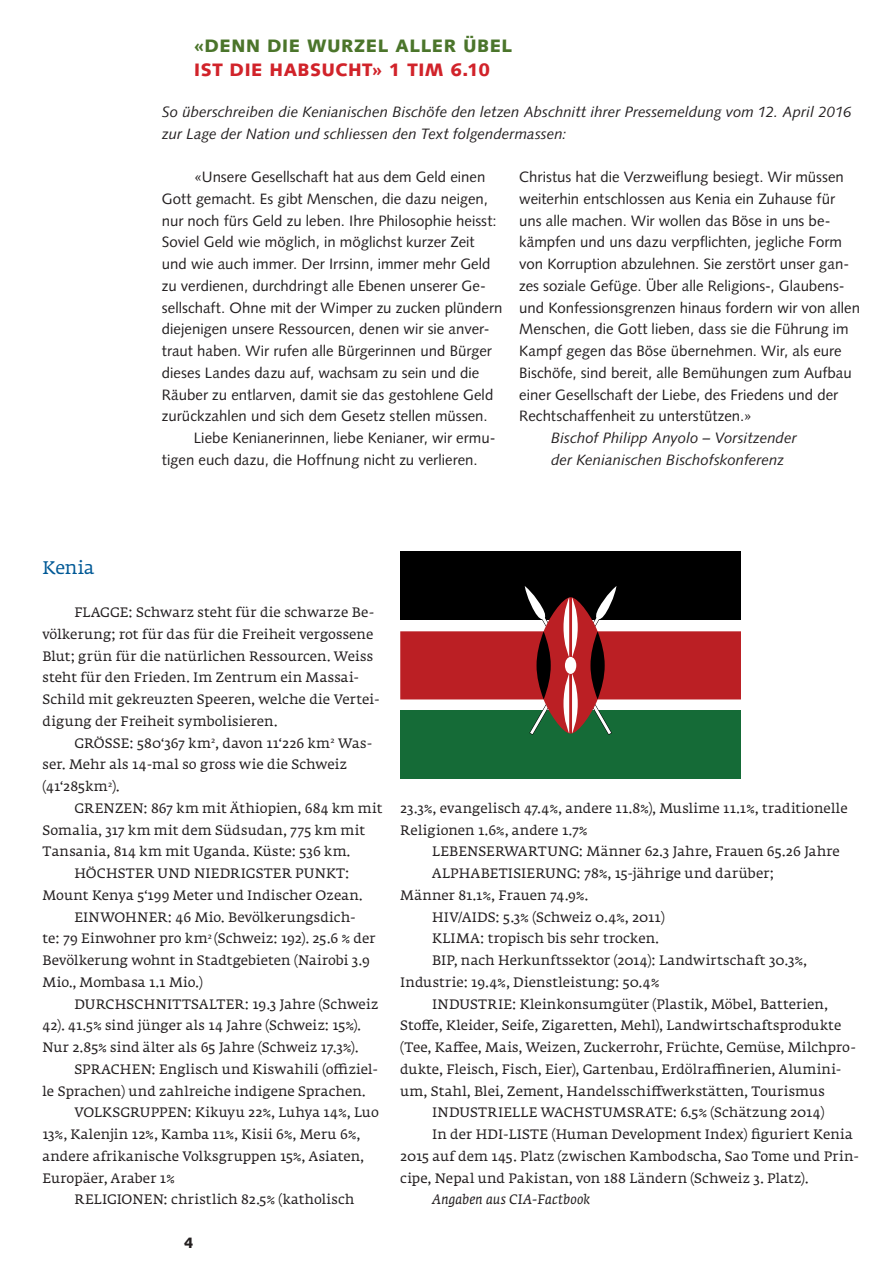
<style>
.page{position:relative;width:893px;height:1263px;background:#fff}
.page>*{position:absolute;margin:0;border:0;box-sizing:border-box;transform-origin:0 0}
.t1{font:900 18px "Syntax LT Std";letter-spacing:.035em;color:#4b752b}
.t2{font:900 18px "Syntax LT Std";letter-spacing:.03em;color:#d1232a}
.t3{font:18px "Fedra Serif A Std";color:#005996}
.t4{font:15px/21.8px "Syntax LT Std";color:#231f20}
.t5{font:italic 15px/21.8px "Syntax LT Std";color:#231f20}
.t6{font:900 15px "Syntax LT Std";color:#231f20}
.t7{font:13.5px/21.8px "Fedra Serif A Std";letter-spacing:.015em;color:#231f20}
.t8{font:italic 13.5px "Fedra Serif A Std";letter-spacing:.015em;color:#231f20}
</style>
<div class="page">
<div style="left:400px;top:552px;width:341px;height:68px;background:#000"></div>
<div style="left:400px;top:711px;width:341px;height:68px;background:#156b37"></div>
<svg style="left:400px;top:631px;width:341px;height:80px;background:#c23f42"></svg>
<svg style="left:524px;top:586px;width:93px;height:149px"></svg>
<h1 class="t1" style="left:194px;top:35px;width:320px">«DENN DIE WURZEL ALLER ÜBEL</h1>
<h1 class="t2" style="left:194px;top:59px;width:298px">IST DIE HABSUCHT» 1 TIM 6.10</h1>
<p class="t5" style="left:162px;top:101px;width:691px">So überschreiben die Kenianischen Bischöfe den letzen Abschnitt ihrer Pressemeldung vom 12. April 2016 zur Lage der Nation und schliessen den Text folgendermassen:</p>
<h1 class="t3" style="left:43px;top:556px;width:53px">Kenia</h1>
<p class="t4" style="left:194px;top:166px;width:293px">«Unsere Gesellschaft hat aus dem Geld einen</p>
<p class="t4" style="left:162px;top:188px;width:328px">Gott gemacht. Es gibt Menschen, die dazu neigen,</p>
<p class="t4" style="left:162px;top:210px;width:336px">nur noch fürs Geld zu leben. Ihre Philosophie heisst:</p>
<p class="t4" style="left:162px;top:231px;width:314px">Soviel Geld wie möglich, in möglichst kurzer Zeit</p>
<p class="t4" style="left:162px;top:253px;width:330px">und wie auch immer. Der Irrsinn, immer mehr Geld</p>
<p class="t4" style="left:162px;top:275px;width:326px">zu verdienen, durchdringt alle Ebenen unserer Ge-</p>
<p class="t4" style="left:162px;top:297px;width:342px">sellschaft. Ohne mit der Wimper zu zucken plündern</p>
<p class="t4" style="left:162px;top:318px;width:329px">diejenigen unsere Ressourcen, denen wir sie anver-</p>
<p class="t4" style="left:162px;top:340px;width:332px">traut haben. Wir rufen alle Bürgerinnen und Bürger</p>
<p class="t4" style="left:162px;top:362px;width:319px">dieses Landes dazu auf, wachsam zu sein und die</p>
<p class="t4" style="left:162px;top:384px;width:333px">Räuber zu entlarven, damit sie das gestohlene Geld</p>
<p class="t4" style="left:162px;top:405px;width:327px">zurückzahlen und sich dem Gesetz stellen müssen.</p>
<p class="t4" style="left:194px;top:427px;width:303px">Liebe Kenianerinnen, liebe Kenianer, wir ermu-</p>
<p class="t4" style="left:162px;top:449px;width:317px">tigen euch dazu, die Hoffnung nicht zu verlieren.</p>
<p class="t4" style="left:519px;top:166px;width:342px">Christus hat die Verzweiflung besiegt. Wir müssen weiterhin entschlossen aus Kenia ein Zuhause für uns alle machen. Wir wollen das Böse in uns be&shy;kämpfen und uns dazu verpflichten, jegliche Form von Korruption abzulehnen. Sie zerstört unser gan&shy;zes soziale Gefüge. Über alle Religions-, Glaubens&shy;und Konfessionsgrenzen hinaus fordern wir von allen Menschen, die Gott lieben, dass sie die Führung im Kampf gegen das Böse übernehmen. Wir, als eure Bischöfe, sind bereit, alle Bemühungen zum Aufbau einer Gesellschaft der Liebe, des Friedens und der Rechtschaffenheit zu unterstützen.»</p>
<p class="t5" style="left:551px;top:427px;width:247px">Bischof Philipp Anyolo – Vorsitzender der Kenianischen Bischofskonferenz</p>
<p class="t7" style="left:43px;top:603px;width:339px;text-indent:32px">FLAGGE: Schwarz steht für die schwarze Be&shy;völkerung; rot für das für die Freiheit vergossene Blut; grün für die natürlichen Ressourcen. Weiss steht für den Frieden. Im Zentrum ein Massai-Schild mit gekreuzten Speeren, welche die Vertei&shy;digung der Freiheit symbolisieren.</p>
<p class="t7" style="left:43px;top:733px;width:332px;text-indent:32px">GRÖSSE: 580‘367 km<sup>2</sup>, davon 11‘226 km<sup>2</sup> Was&shy;ser. Mehr als 14-mal so gross wie die Schweiz (41‘285km<sup>2</sup>).</p>
<p class="t7" style="left:74px;top:798px;width:309px">GRENZEN: 867 km mit Äthiopien, 684 km mit</p>
<p class="t7" style="left:43px;top:820px;width:324px">Somalia, 317 km mit dem Südsudan, 775 km mit</p>
<p class="t7" style="left:43px;top:842px;width:309px">Tansania, 814 km mit Uganda. Küste: 536 km.</p>
<p class="t7" style="left:74px;top:864px;width:277px">HÖCHSTER UND NIEDRIGSTER PUNKT:</p>
<p class="t7" style="left:43px;top:885px;width:322px">Mount Kenya 5‘199 Meter und Indischer Ozean.</p>
<p class="t7" style="left:74px;top:907px;width:283px">EINWOHNER: 46 Mio. Bevölkerungsdich-</p>
<p class="t7" style="left:43px;top:929px;width:334px">te: 79 Einwohner pro km<sup>2</sup> (Schweiz: 192). 25.6 % der</p>
<p class="t7" style="left:43px;top:951px;width:329px">Bevölkerung wohnt in Stadtgebieten (Nairobi 3.9</p>
<p class="t7" style="left:43px;top:972px;width:162px">Mio., Mombasa 1.1 Mio.)</p>
<p class="t7" style="left:74px;top:994px;width:305px">DURCHSCHNITTSALTER: 19.3 Jahre (Schweiz</p>
<p class="t7" style="left:43px;top:1016px;width:320px">42). 41.5% sind jünger als 14 Jahre (Schweiz: 15%).</p>
<p class="t7" style="left:43px;top:1038px;width:317px">Nur 2.85% sind älter als 65 Jahre (Schweiz 17.3%).</p>
<p class="t7" style="left:74px;top:1059px;width:306px">SPRACHEN: Englisch und Kiswahili (offiziel-</p>
<p class="t7" style="left:43px;top:1081px;width:324px">le Sprachen) und zahlreiche indigene Sprachen.</p>
<p class="t7" style="left:74px;top:1103px;width:306px">VOLKSGRUPPEN: Kikuyu 22%, Luhya 14%, Luo</p>
<p class="t7" style="left:43px;top:1125px;width:319px">13%, Kalenjin 12%, Kamba 11%, Kisii 6%, Meru 6%,</p>
<p class="t7" style="left:43px;top:1146px;width:323px">andere afrikanische Volksgruppen 15%, Asiaten,</p>
<p class="t7" style="left:43px;top:1168px;width:134px">Europäer, Araber 1%</p>
<p class="t7" style="left:74px;top:1190px;width:281px">RELIGIONEN: christlich 82.5% (katholisch</p>
<p class="t6" style="left:184px;top:1234px;width:11px">4</p>
<p class="t7" style="left:400px;top:798px;width:449px">23.3%, evangelisch 47.4%, andere 11.8%), Muslime 11.1%, traditionelle<br>Religionen 1.6%, andere 1.7%</p>
<p class="t7" style="left:432px;top:842px;width:409px">LEBENSERWARTUNG: Männer 62.3 Jahre, Frauen 65.26 Jahre</p>
<p class="t7" style="left:432px;top:864px;width:343px">ALPHABETISIERUNG: 78%, 15-jährige und darüber;</p>
<p class="t7" style="left:400px;top:885px;width:189px">Männer 81.1%, Frauen 74.9%.</p>
<p class="t7" style="left:432px;top:907px;width:234px">HIV/AIDS: 5.3% (Schweiz 0.4%, 2011)</p>
<p class="t7" style="left:432px;top:929px;width:228px">KLIMA: tropisch bis sehr trocken.</p>
<p class="t7" style="left:432px;top:951px;width:376px">BIP, nach Herkunftssektor (2014): Landwirtschaft 30.3%,</p>
<p class="t7" style="left:400px;top:972px;width:260px">Industrie: 19.4%, Dienstleistung: 50.4%</p>
<p class="t7" style="left:432px;top:994px;width:397px">INDUSTRIE: Kleinkonsumgüter (Plastik, Möbel, Batterien,</p>
<p class="t7" style="left:400px;top:1016px;width:443px">Stoffe, Kleider, Seife, Zigaretten, Mehl), Landwirtschaftsprodukte</p>
<p class="t7" style="left:400px;top:1038px;width:458px">(Tee, Kaffee, Mais, Weizen, Zuckerrohr, Früchte, Gemüse, Milchpro-</p>
<p class="t7" style="left:400px;top:1059px;width:443px">dukte, Fleisch, Fisch, Eier), Gartenbau, Erdölraffinerien, Alumini-</p>
<p class="t7" style="left:400px;top:1081px;width:426px">um, Stahl, Blei, Zement, Handelsschiffwerkstätten, Tourismus</p>
<p class="t7" style="left:432px;top:1103px;width:394px">INDUSTRIELLE WACHSTUMSRATE: 6.5% (Schätzung 2014)</p>
<p class="t7" style="left:432px;top:1124px;width:422px">In der HDI-LISTE (Human Development Index) figuriert Kenia</p>
<p class="t7" style="left:400px;top:1146px;width:461px">2015 auf dem 145. Platz (zwischen Kambodscha, Sao Tome und Prin-</p>
<p class="t7" style="left:400px;top:1168px;width:410px">cipe, Nepal und Pakistan, von 188 Ländern (Schweiz 3. Platz).</p>
<p class="t8" style="left:432px;top:1192px;width:160px">Angaben aus CIA-Factbook</p>
</div>
